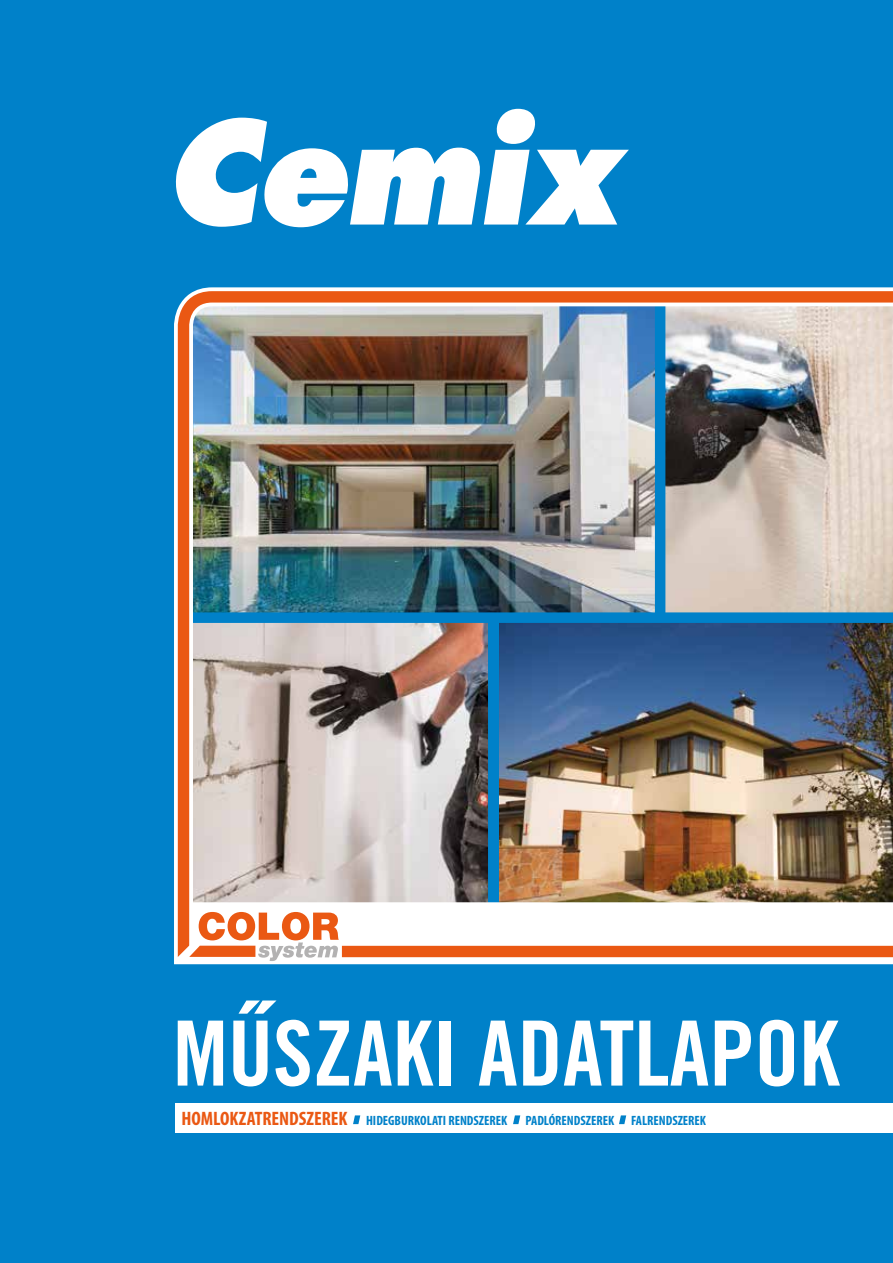
<style>
.page{position:relative;width:893px;height:1263px;background:#0081c9}
.page>*{position:absolute;margin:0;border:0;box-sizing:border-box;transform-origin:0 0}
.t1{font:90px "Trade Gothic LT Std Bd Cn 20";color:#fff}
.t2{font:700 90px "Trade Gothic LT Std";color:#fff}
.t3{font:700 condensed 13.5px "Myriad Pro";color:#0081c9}
.s1{font-size:19.5px;color:#ea5813}
</style>
<div class="page">
<div style="left:176px;top:1103px;width:717px;height:29px;background:#fff"></div>
<svg style="left:353px;top:1115px;width:7px;height:9px"></svg>
<svg style="left:513px;top:1115px;width:7px;height:9px"></svg>
<svg style="left:619px;top:1115px;width:7px;height:9px"></svg>
<svg style="left:175px;top:109px;width:454px;height:118px"></svg>
<svg style="left:174px;top:287px;width:719px;height:677px;fill:#fff"></svg>
<img style="left:178px;top:291px;width:715px;height:666px">
<svg style="left:176px;top:912px;width:166px;height:49px"></svg>
<h1 class="t2" style="left:241px;top:981px;width:27px">˝</h1>
<h1 class="t1" style="left:173px;top:999px;width:668px">MUSZAKI ADATLAPOK</h1>
<p class="t3" style="left:181px;top:1112px;width:526px"><span class="s1">HOMLOKZATRENDSZEREK</span> HIDEGBURKOLATI RENDSZEREK PADLÓRENDSZEREK FALRENDSZEREK</p>
</div>
